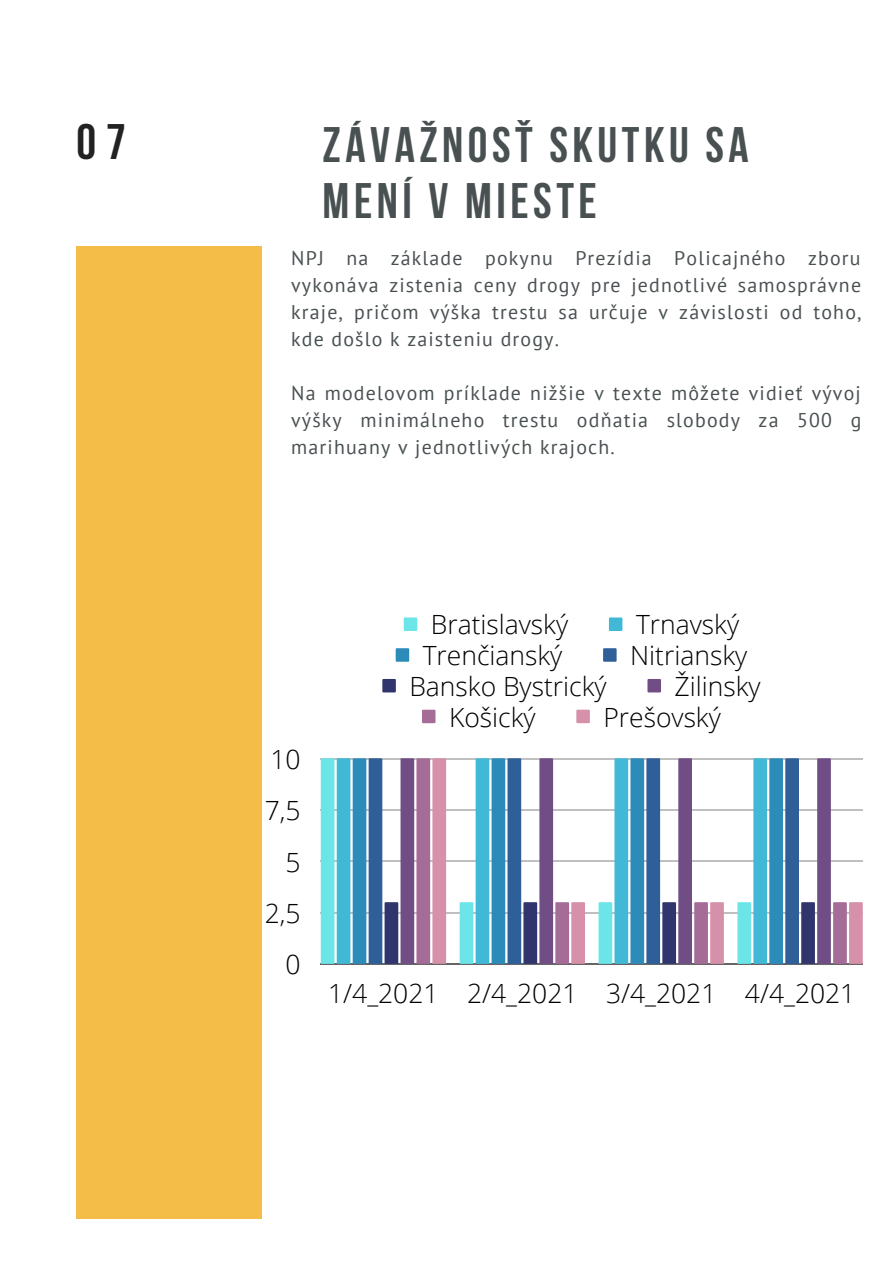
<style>
.page{position:relative;width:894px;height:1264px;background:#fff}
.page>*{position:absolute;margin:0;border:0;box-sizing:border-box;transform-origin:0 0}
.t1{font:700 49.65px/56.2px "Bebas Neue";letter-spacing:.09em;color:#495052}
.t2{font:700 49.65px "Bebas Neue";color:#222}
.t3{font:300 26.4px "Open Sans";color:#000}
.t4{font:19.8px/27px "PT Sans";letter-spacing:.06em;color:#495052;text-align:justify}
</style>
<div class="page">
<div style="left:77px;top:246px;width:184px;height:972px;background:#f3bd48"></div>
<svg style="left:403px;top:617px;width:14px;height:14px"></svg>
<svg style="left:608px;top:617px;width:14px;height:14px"></svg>
<svg style="left:395px;top:648px;width:14px;height:13px"></svg>
<svg style="left:603px;top:648px;width:13px;height:13px"></svg>
<svg style="left:382px;top:679px;width:14px;height:13px"></svg>
<svg style="left:647px;top:679px;width:13px;height:13px"></svg>
<svg style="left:422px;top:709px;width:13px;height:14px"></svg>
<svg style="left:576px;top:709px;width:13px;height:14px"></svg>
<hr style="left:321px;top:758px;width:541px;height:1px;background:#000">
<hr style="left:321px;top:809px;width:541px;height:1px;background:#000">
<hr style="left:321px;top:860px;width:541px;height:1px;background:#000">
<hr style="left:321px;top:912px;width:541px;height:1px;background:#000">
<hr style="left:321px;top:963px;width:541px;height:1px;background:#000">
<svg style="left:321px;top:758px;width:125px;height:205px;background:#879fbd"></svg>
<svg style="left:459px;top:758px;width:126px;height:205px"></svg>
<svg style="left:598px;top:758px;width:125px;height:205px"></svg>
<svg style="left:737px;top:758px;width:125px;height:205px"></svg>
<p class="t2" style="left:77px;top:122px;width:51px">07</p>
<p class="t1" style="left:322px;top:121px;width:427px">ZÁVAŽNOSŤ SKUTKU SA<br>MENÍ V MIESTE</p>
<p class="t4" style="left:291px;top:244px;width:571px">NPJ na základe pokynu Prezídia Policajného zboru vykonáva zistenia ceny drogy pre jednotlivé samosprávne kraje, pričom výška trestu sa určuje v závislosti od toho, kde došlo k zaisteniu drogy.</p>
<p class="t4" style="left:291px;top:379px;width:571px">Na modelovom príklade nižšie v texte môžete vidieť vývoj výšky minimálneho trestu odňatia slobody za 500 g marihuany v jednotlivých krajoch.</p>
<p class="t3" style="left:270px;top:740px;width:32px">10</p>
<p class="t3" style="left:265px;top:792px;width:37px">7,5</p>
<p class="t3" style="left:285px;top:843px;width:17px">5</p>
<p class="t3" style="left:265px;top:894px;width:37px">2,5</p>
<p class="t3" style="left:285px;top:945px;width:17px">0</p>
<p class="t3" style="left:430px;top:606px;width:139px">Bratislavský</p>
<p class="t3" style="left:636px;top:606px;width:105px">Trnavský</p>
<p class="t3" style="left:422px;top:637px;width:141px">Trenčianský</p>
<p class="t3" style="left:630px;top:637px;width:118px">Nitriansky</p>
<p class="t3" style="left:409px;top:667px;width:199px">Bansko Bystrický</p>
<p class="t3" style="left:674px;top:667px;width:87px">Žilinsky</p>
<p class="t3" style="left:449px;top:698px;width:88px">Košický</p>
<p class="t3" style="left:603px;top:698px;width:119px">Prešovský</p>
<p class="t3" style="left:328px;top:974px;width:112px">1/4_2021</p>
<p class="t3" style="left:467px;top:974px;width:112px">2/4_2021</p>
<p class="t3" style="left:605px;top:974px;width:112px">3/4_2021</p>
<p class="t3" style="left:744px;top:974px;width:112px">4/4_2021</p>
</div>
